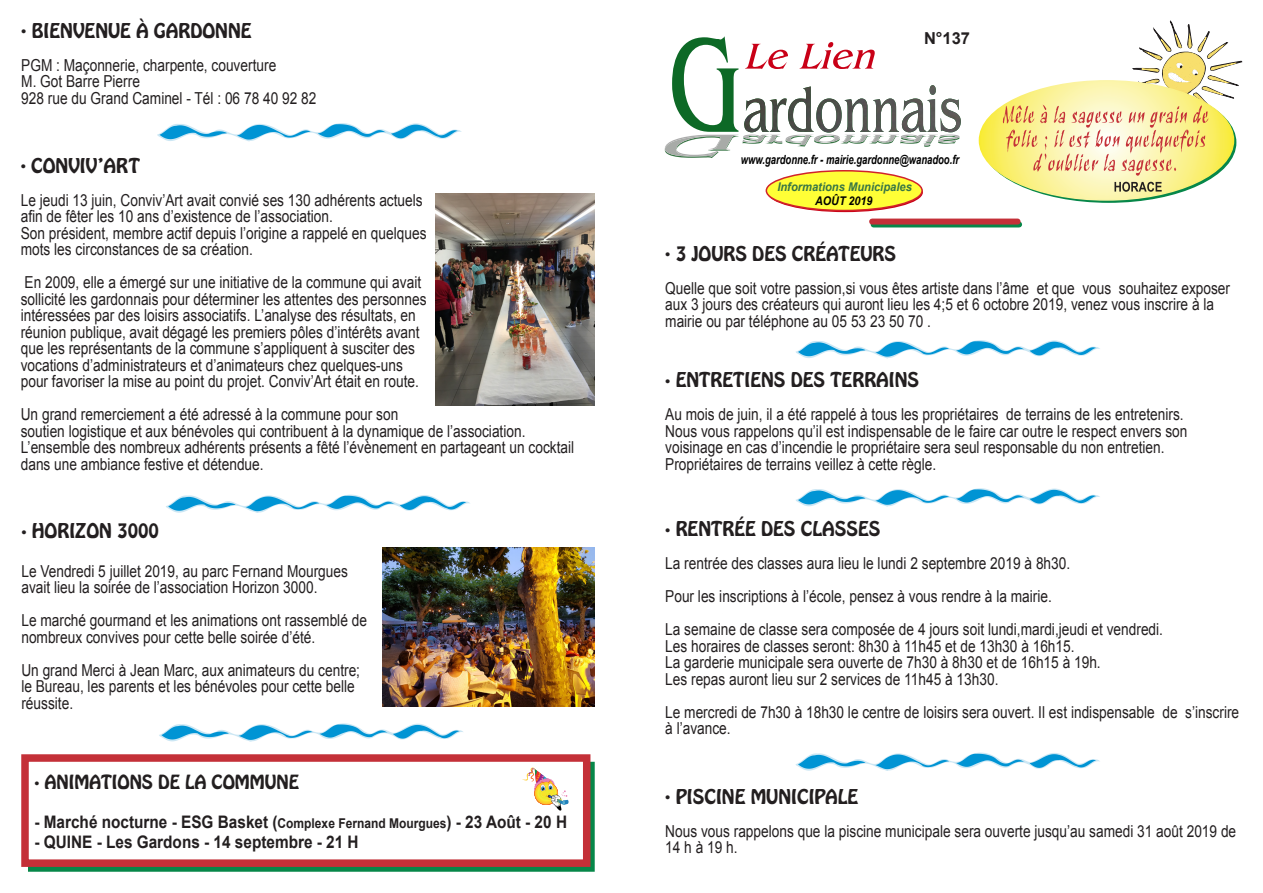
<style>
.page{position:relative;width:1263px;height:893px;background:#fff}
.page>*{position:absolute;margin:0;border:0;box-sizing:border-box;transform-origin:0 0}
.t1{font:18px "Hobo Std";color:#231f20}
.t2{font:700 17.25px "Arial";color:#231f20;scale:.89 1}
.t3{font:17.25px "Hobo Std";color:#231f20}
.t4{font:16.5px/16.5px "Arial";color:#231f20;scale:.83 1}
.t5{font:700 16.5px "Arial";color:#231f20}
.t6{font:italic 700 12.6px "Arial";color:#000;scale:.75 1}
.t7{font:italic 700 12px "Arial";color:#387545;scale:.93 1}
.t8{font:italic 700 12px "Arial";color:#000;scale:.9 1}
.s1{font-size:13.5px}
</style>
<div class="page">
<svg style="left:767px;top:172px;width:156px;height:40px"></svg>
<div style="left:766px;top:171px;width:156px;height:39px;background:#ffff36;border-radius:50%"></div>
<div style="left:766px;top:170px;width:157px;height:41px;border:2px solid #d1232a;border-radius:50%"></div>
<div style="left:873px;top:221px;width:146px;height:6px;background:#068749"></div>
<div style="left:872px;top:219px;width:145px;height:6px;background:#c43038"></div>
<div style="left:28px;top:762px;width:567px;height:110px;border:8px solid #068749"></div>
<div style="left:21px;top:754px;width:569px;height:113px;background:#fff;border:8px solid #c43038"></div>
<svg style="left:522px;top:767px;width:46px;height:44px"></svg>
<img style="left:383px;top:548px;width:211px;height:159px">
<img style="left:435px;top:194px;width:159px;height:211px">
<svg style="left:664px;top:36px;width:297px;height:122px"></svg>
<svg style="left:979px;top:21px;width:263px;height:179px"></svg>
<svg style="left:796px;top:488px;width:304px;height:19px"></svg>
<svg style="left:796px;top:340px;width:304px;height:18px"></svg>
<svg style="left:157px;top:123px;width:305px;height:18px"></svg>
<svg style="left:166px;top:495px;width:304px;height:18px"></svg>
<svg style="left:159px;top:723px;width:304px;height:19px"></svg>
<svg style="left:795px;top:753px;width:305px;height:18px"></svg>
<p class="t1" style="left:21px;top:18px;width:232px">. BIENVENUE À GARDONNE</p>
<p class="t4" style="left:21px;top:57px;width:309px">PGM : Maçonnerie, charpente, couverture</p>
<p class="t4" style="left:21px;top:73px;width:145px">M. Got Barre Pierre</p>
<p class="t4" style="left:21px;top:90px;width:357px">928 rue du Grand Caminel - Tél : 06 78 40 92 82</p>
<p class="t1" style="left:21px;top:153px;width:121px">. CONVIV’ART</p>
<p class="t4" style="left:21px;top:192px;width:486px">Le jeudi 13 juin, Conviv’Art avait convié ses 130 adhérents actuels afin de fêter les 10 ans d’existence de l’association.</p>
<p class="t4" style="left:21px;top:225px;width:490px">Son président, membre actif depuis l’origine a rappelé en quelques mots les circonstances de sa création.</p>
<p class="t4" style="left:21px;top:274px;width:490px">En 2009, elle a émergé sur une initiative de la commune qui avait sollicité les gardonnais pour déterminer les attentes des personnes intéressées par des loisirs associatifs. L’analyse des résultats, en réunion publique, avait dégagé les premiers pôles d’intérêts avant que les représentants de la commune s’appliquent à susciter des vocations d’administrateurs et d’animateurs chez quelques-uns pour favoriser la mise au point du projet. Conviv’Art était en route.</p>
<p class="t4" style="left:21px;top:406px;width:610px">Un grand remerciement a été adressé à la commune pour son<br>soutien logistique et aux bénévoles qui contribuent à la dynamique de l’association.</p>
<p class="t4" style="left:21px;top:439px;width:668px">L’ensemble des nombreux adhérents présents a fêté l’évènement en partageant un cocktail dans une ambiance festive et détendue.</p>
<p class="t1" style="left:21px;top:519px;width:139px">. HORIZON 3000</p>
<p class="t4" style="left:21px;top:563px;width:395px">Le Vendredi 5 juillet 2019, au parc Fernand Mourgues avait lieu la soirée de l’association Horizon 3000.</p>
<p class="t4" style="left:21px;top:612px;width:418px">Le marché gourmand et les animations ont rassemblé de nombreux convives pour cette belle soirée d’été.</p>
<p class="t4" style="left:21px;top:662px;width:410px">Un grand Merci à Jean Marc, aux animateurs du centre; le Bureau, les parents et les bénévoles pour cette belle réussite.</p>
<p class="t3" style="left:34px;top:770px;width:266px">. ANIMATIONS DE LA COMMUNE</p>
<p class="t2" style="left:34px;top:811px;width:600px">- Marché nocturne - ESG Basket (<span class="s1">Complexe Fernand Mourgues</span>) - 23 Août - 20 H</p>
<p class="t2" style="left:34px;top:830px;width:366px">- QUINE - Les Gardons - 14 septembre - 21 H</p>
<p class="t5" style="left:924px;top:28px;width:48px">N°137</p>
<p class="t6" style="left:741px;top:151px;width:293px">www.gardonne.fr - mairie.gardonne@wanadoo.fr</p>
<p class="t7" style="left:777px;top:179px;width:146px">Informations Municipales</p>
<p class="t8" style="left:815px;top:193px;width:66px">AOÛT 2019</p>
<p class="t1" style="left:665px;top:241px;width:232px">. 3 JOURS DES CRÉATEURS</p>
<p class="t4" style="left:665px;top:280px;width:682px">Quelle que soit votre passion,si vous êtes artiste dans l’âme et que vous souhaitez exposer aux 3 jours des créateurs qui auront lieu les 4;5 et 6 octobre 2019, venez vous inscrire à la mairie ou par téléphone au 05 53 23 50 70 .</p>
<p class="t1" style="left:665px;top:367px;width:255px">. ENTRETIENS DES TERRAINS</p>
<p class="t4" style="left:665px;top:406px;width:626px">Au mois de juin, il a été rappelé à tous les propriétaires de terrains de les entretenirs.</p>
<p class="t4" style="left:665px;top:423px;width:631px">Nous vous rappelons qu’il est indispensable de le faire car outre le respect envers son voisinage en cas d’incendie le propriétaire sera seul responsable du non entretien.</p>
<p class="t4" style="left:665px;top:456px;width:328px">Propriétaires de terrains veillez à cette règle.</p>
<p class="t1" style="left:665px;top:516px;width:217px">. RENTRÉE DES CLASSES</p>
<p class="t4" style="left:665px;top:555px;width:489px">La rentrée des classes aura lieu le lundi 2 septembre 2019 à 8h30.</p>
<p class="t4" style="left:665px;top:588px;width:467px">Pour les inscriptions à l’école, pensez à vous rendre à la mairie.</p>
<p class="t4" style="left:665px;top:621px;width:601px">La semaine de classe sera composée de 4 jours soit lundi,mardi,jeudi et vendredi.</p>
<p class="t4" style="left:665px;top:638px;width:495px">Les horaires de classes seront: 8h30 à 11h45 et de 13h30 à 16h15.</p>
<p class="t4" style="left:665px;top:654px;width:526px">La garderie municipale sera ouverte de 7h30 à 8h30 et de 16h15 à 19h.</p>
<p class="t4" style="left:665px;top:671px;width:403px">Les repas auront lieu sur 2 services de 11h45 à 13h30.</p>
<p class="t4" style="left:665px;top:704px;width:693px">Le mercredi de 7h30 à 18h30 le centre de loisirs sera ouvert. Il est indispensable de s’inscrire à l’avance.</p>
<p class="t1" style="left:665px;top:784px;width:195px">. PISCINE MUNICIPALE</p>
<p class="t4" style="left:665px;top:823px;width:689px">Nous vous rappelons que la piscine municipale sera ouverte jusqu’au samedi 31 août 2019 de<br>14 h à 19 h.</p>
</div>
